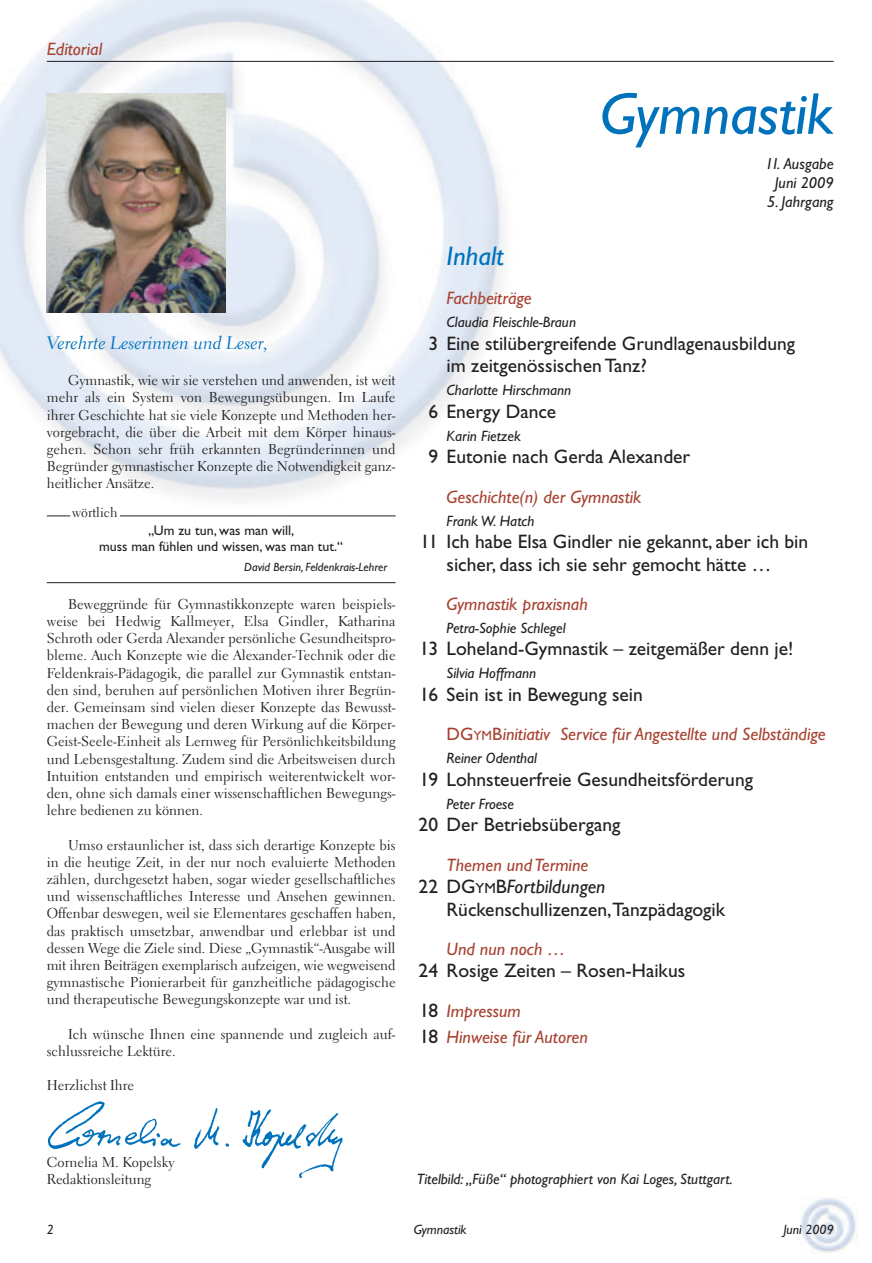
<style>
.page{position:relative;width:872px;height:1263px;background:#fff}
.page>*{position:absolute;margin:0;border:0;box-sizing:border-box;transform-origin:0 0}
.t1{font:italic 59.25px "Gill Sans";color:#0072bc}
.t2{font:italic 27px "Gill Sans";color:#0072bc}
.t3{font:19.5px/22.5px "Gill Sans";color:#231f20}
.t4{font:italic 18px/26.5px "Gill Sans";color:#a74231}
.t5{font:18px "Electra LH Cursive";color:#0072bc}
.t6{font:italic 15.9px/18.9px "Gill Sans";color:#231f20;text-align:right}
.t7{font:italic 15px "Gill Sans";color:#231f20}
.t8{font:14.25px/17.2px "Electra LH";color:#231f20;text-align:justify}
.t9{font:13.95px/16px "Gill Sans";color:#231f20;text-align:center}
.t10{font:italic 13.5px "Gill Sans";color:#231f20}
.t11{font:13.5px "Electra LH";color:#231f20}
.t12{font:italic 12px "Gill Sans";color:#231f20}
.s1{font-style:normal}
.s2{font-style:normal;font-size:13.5px}
.s3{font-size:14.7px}
.s4{font-style:italic}
.s5{font-style:normal;font-size:19.5px;color:#231f20}
</style>
<div class="page">
<img style="left:48px;top:1101px;width:295px;height:77px">
<img style="left:0;top:0;width:553px;height:517px">
<hr style="left:47px;top:61px;width:786px;height:1px;background:#231f20">
<img style="left:801px;top:1198px;width:56px;height:55px">
<img style="left:47px;top:93px;width:178px;height:219px">
<svg style="left:47px;top:515px;width:23px;height:1px"></svg>
<hr style="left:47px;top:582px;width:348px;height:1px;background:#231f20">
<hr style="left:120px;top:515px;width:275px;height:1px;background:#231f20">
<p class="t4" style="left:47px;top:37px;width:57px">Editorial</p>
<p class="t5" style="left:47px;top:336px;width:223px">Verehrte Leserinnen und Leser,</p>
<p class="t8" style="left:47px;top:373px;width:350px;text-indent:21px">Gymnastik, wie wir sie verstehen und anwenden, ist weit mehr als ein System von Bewegungsübungen. Im Laufe ihrer Geschichte hat sie viele Konzepte und Methoden her&shy;vorgebracht, die über die Arbeit mit dem Körper hinaus&shy;gehen. Schon sehr früh erkannten Begründerinnen und Begründer gymnastischer Konzepte die Notwendigkeit ganz&shy;heitlicher Ansätze.</p>
<p class="t11" style="left:72px;top:507px;width:47px">wörtlich</p>
<p class="t9" style="left:99px;top:524px;width:245px">„Um zu tun, was man will,<br>muss man fühlen und wissen, was man tut.“</p>
<p class="t12" style="left:244px;top:563px;width:144px">David Bersin, Feldenkrais-Lehrer</p>
<p class="t8" style="left:47px;top:597px;width:350px;text-indent:21px">Beweggründe für Gymnastikkonzepte waren beispiels&shy;weise bei Hedwig Kallmeyer, Elsa Gindler, Katharina Schroth oder Gerda Alexander persönliche Gesundheitspro&shy;bleme. Auch Konzepte wie die Alexander-Technik oder die Feldenkrais-Pädagogik, die parallel zur Gymnastik entstan&shy;den sind, beruhen auf persönlichen Motiven ihrer Begrün&shy;der. Gemeinsam sind vielen dieser Konzepte das Bewusst&shy;machen der Bewegung und deren Wirkung auf die Körper-Geist-Seele-Einheit als Lernweg für Persönlichkeitsbildung und Lebensgestaltung. Zudem sind die Arbeitsweisen durch Intuition entstanden und empirisch weiterentwickelt wor&shy;den, ohne sich damals einer wissenschaftlichen Bewegungs&shy;lehre bedienen zu können.</p>
<p class="t8" style="left:47px;top:837px;width:350px;text-indent:21px">Umso erstaunlicher ist, dass sich derartige Konzepte bis in die heutige Zeit, in der nur noch evaluierte Methoden zählen, durchgesetzt haben, sogar wieder gesellschaftliches und wissenschaftliches Interesse und Ansehen gewinnen.<br>Offenbar deswegen, weil sie Elementares geschaffen haben, das praktisch umsetzbar, anwendbar und erlebbar ist und dessen Wege die Ziele sind. Diese „Gymnastik“-Ausgabe will mit ihren Beiträgen exemplarisch aufzeigen, wie wegweisend gymnastische Pionierarbeit für ganzheitliche pädagogische und therapeutische Bewegungskonzepte war und ist.</p>
<p class="t8" style="left:47px;top:1027px;width:350px;text-indent:21px">Ich wünsche Ihnen eine spannende und zugleich auf&shy;schlussreiche Lektüre.</p>
<p class="t8" style="left:47px;top:1078px;width:89px">Herzlichst Ihre</p>
<h1 class="t1" style="left:600px;top:93px;width:235px">Gymnastik</h1>
<p class="t6" style="left:765px;top:156px;width:70px">11. Ausgabe<br>Juni 2009</p>
<p class="t6" style="left:767px;top:194px;width:68px">5. Jahrgang</p>
<h2 class="t2" style="left:446px;top:246px;width:59px">Inhalt</h2>
<p class="t4" style="left:446px;top:287px;width:87px">Fachbeiträge</p>
<p class="t7" style="left:446px;top:317px;width:131px">Claudia Fleischle-Braun</p>
<h3 class="t3" style="left:446px;top:334px;width:350px;text-indent:-18px">3 Eine stilübergreifende Grundlagenausbildung im zeitgenössischen Tanz?</h3>
<p class="t7" style="left:446px;top:385px;width:126px">Charlotte Hirschmann</p>
<h3 class="t3" style="left:428px;top:402px;width:129px">6 Energy Dance</h3>
<p class="t7" style="left:446px;top:431px;width:76px">Karin Fietzek</p>
<h3 class="t3" style="left:428px;top:448px;width:263px">9 Eutonie nach Gerda Alexander</h3>
<p class="t4" style="left:446px;top:485px;width:196px">Geschichte(n) der Gymnastik</p>
<p class="t7" style="left:446px;top:515px;width:90px">Frank W. Hatch</p>
<h3 class="t3" style="left:420px;top:532px;width:390px;text-align:center">11 Ich habe Elsa Gindler nie gekannt, aber ich bin sicher, dass ich sie sehr gemocht hätte …</h3>
<p class="t4" style="left:446px;top:592px;width:143px">Gymnastik praxisnah</p>
<p class="t7" style="left:446px;top:622px;width:120px">Petra-Sophie Schlegel</p>
<h3 class="t3" style="left:419px;top:640px;width:375px">13 Loheland-Gymnastik – zeitgemäßer denn je!</h3>
<p class="t7" style="left:446px;top:668px;width:91px">Silvia Hoffmann</p>
<h3 class="t3" style="left:419px;top:685px;width:225px">16 Sein ist in Bewegung sein</h3>
<p class="t4" style="left:446px;top:723px;width:380px"><span class="s1">DG</span><span class="s2">YM</span><span class="s1">B</span>initiativ Service für Angestellte und Selbständige</p>
<p class="t7" style="left:446px;top:753px;width:92px">Reiner Odenthal</p>
<h3 class="t3" style="left:419px;top:770px;width:335px">19 Lohnsteuerfreie Gesundheitsförderung</h3>
<p class="t7" style="left:446px;top:799px;width:69px">Peter Froese</p>
<h3 class="t3" style="left:418px;top:816px;width:203px">20 Der Betriebsübergang</h3>
<p class="t4" style="left:446px;top:853px;width:143px">Themen und Termine</p>
<h3 class="t3" style="left:446px;top:877px;width:280px;text-indent:-28px">22 DG<span class="s3">YM</span>B<span class="s4">Fortbildungen<br></span>Rückenschullizenzen,Tanzpädagogik</h3>
<p class="t4" style="left:446px;top:937px;width:120px">Und nun noch …</p>
<h3 class="t3" style="left:418px;top:962px;width:268px">24 Rosige Zeiten – Rosen-Haikus</h3>
<p class="t4" style="left:419px;top:999px;width:170px"><span class="s5">18</span> Impressum<br><span class="s5">18</span> Hinweise für Autoren</p>
<p class="t8" style="left:47px;top:1155px;width:129px">Cornelia M. Kopelsky<br>Redaktionsleitung</p>
<p class="t7" style="left:417px;top:1173px;width:317px">Titelbild: „Füße“ photographiert von Kai Loges, Stuttgart.</p>
<p class="t10" style="left:47px;top:1224px;width:9px">2</p>
<p class="t10" style="left:414px;top:1224px;width:55px">Gymnastik</p>
<p class="t10" style="left:783px;top:1224px;width:52px">Juni 2009</p>
</div>
